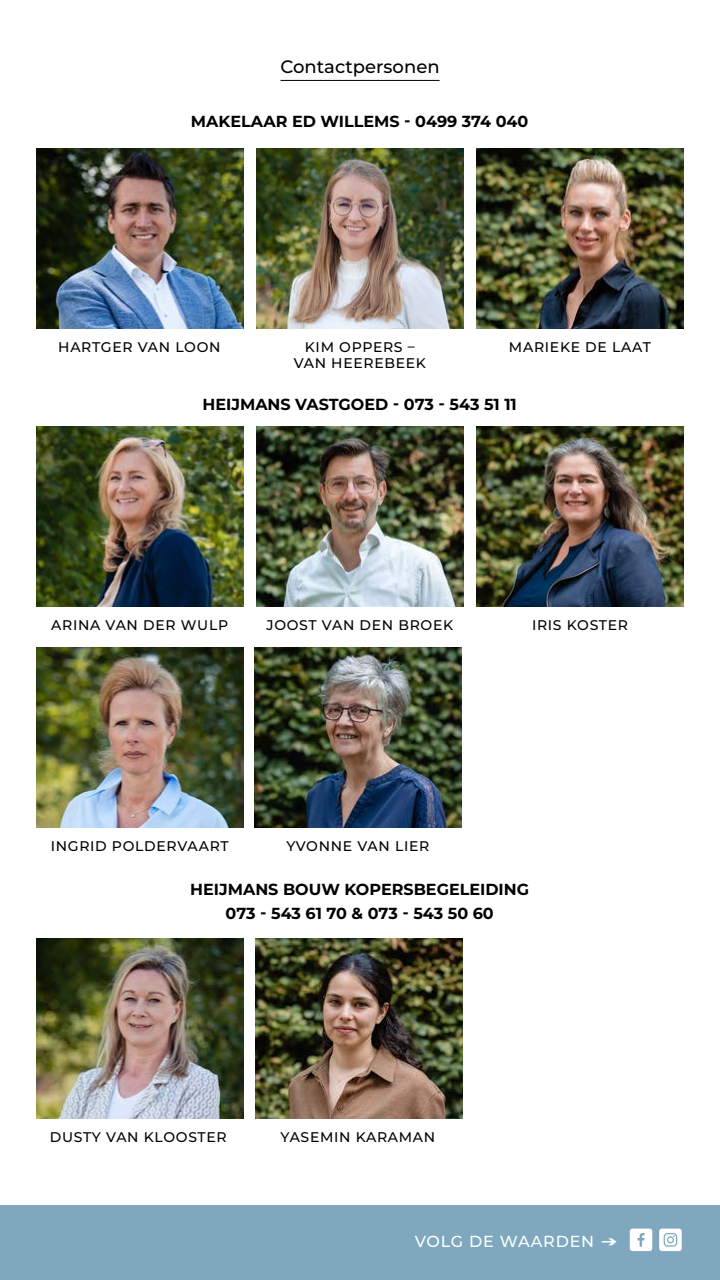
<style>
.page{position:relative;width:720px;height:1280px;background:#fff}
.page>*{position:absolute;margin:0;border:0;box-sizing:border-box;transform-origin:0 0}
.t1{font:500 18px "Montserrat";color:#000}
.t2{font:700 16px/24px "Montserrat";color:#000;text-align:center}
.t3{font:500 16px "Montserrat";letter-spacing:.05em;color:#fff}
.t4{font:500 14px/16px "Montserrat";letter-spacing:.05em;color:#000;text-align:center}
.s1{font-weight:600}
</style>
<div class="page">
<img style="left:36px;top:426px;width:207px;height:180px">
<img style="left:36px;top:148px;width:207px;height:180px">
<img style="left:256px;top:148px;width:208px;height:180px">
<img style="left:476px;top:148px;width:208px;height:180px">
<img style="left:256px;top:426px;width:208px;height:180px">
<img style="left:476px;top:426px;width:208px;height:180px">
<img style="left:36px;top:939px;width:207px;height:180px">
<img style="left:256px;top:939px;width:207px;height:180px">
<img style="left:36px;top:647px;width:207px;height:180px">
<img style="left:254px;top:647px;width:208px;height:180px">
<hr style="left:281px;top:80px;width:159px;height:1px;background:#000">
<div style="left:0;top:1205px;width:720px;height:75px;background:#7fa8be"></div>
<svg style="left:630px;top:1229px;width:52px;height:22px"></svg>
<p class="t1" style="left:281px;top:54px;width:161px">Contactpersonen</p>
<p class="t2" style="left:191px;top:109px;width:339px">MAKELAAR ED WILLEMS - 0499 374 040</p>
<p class="t4" style="left:58px;top:338px;width:164px">HARTGER VAN LOON</p>
<p class="t4" style="left:294px;top:338px;width:134px">KIM OPPERS –<br>VAN HEEREBEEK</p>
<p class="t4" style="left:509px;top:338px;width:144px">MARIEKE DE LAAT</p>
<p class="t2" style="left:203px;top:391px;width:316px">HEIJMANS VASTGOED - 073 - 543 51 11</p>
<p class="t4" style="left:51px;top:616px;width:179px">ARINA VAN DER WULP</p>
<p class="t4" style="left:267px;top:616px;width:188px">JOOST VAN DEN BROEK</p>
<p class="t4" style="left:532px;top:616px;width:98px">IRIS KOSTER</p>
<p class="t4" style="left:51px;top:837px;width:179px">INGRID POLDERVAART</p>
<p class="t4" style="left:286px;top:837px;width:144px">YVONNE VAN LIER</p>
<p class="t2" style="left:190px;top:876px;width:340px">HEIJMANS BOUW KOPERSBEGELEIDING<br>073 - 543 61 70 &amp; 073 - 543 50 60</p>
<p class="t4" style="left:50px;top:1129px;width:178px">DUSTY VAN KLOOSTER</p>
<p class="t4" style="left:281px;top:1129px;width:156px">YASEMIN KARAMAN</p>
<p class="t3" style="left:415px;top:1230px;width:206px">VOLG DE WAARDEN <span class="s1">→</span></p>
</div>
